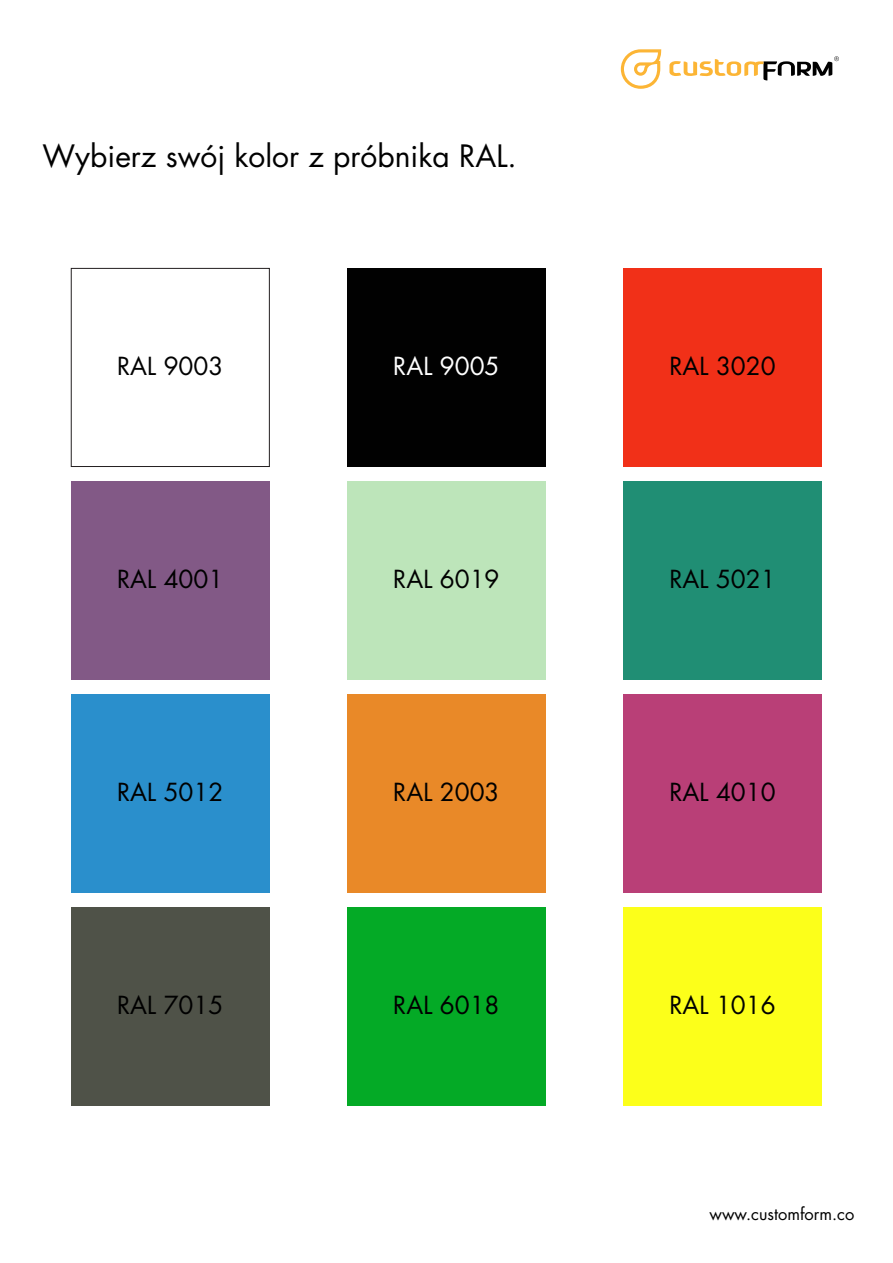
<style>
.page{position:relative;width:893px;height:1263px;background:#fff}
.page>*{position:absolute;margin:0;border:0;box-sizing:border-box;transform-origin:0 0}
.t1{font:30px "Futura LT";color:#000}
.t2{font:24.3px "Futura LT";color:#000}
.t3{font:24.3px "Futura LT";color:#fff}
.t4{font:16.5px "Futura LT";color:#000}
</style>
<div class="page">
<div style="left:71px;top:268px;width:199px;height:199px;background:#fff;border:1px solid #231f20"></div>
<div style="left:347px;top:268px;width:199px;height:198px;background:#010101"></div>
<div style="left:624px;top:268px;width:198px;height:198px;background:#f13018"></div>
<div style="left:71px;top:481px;width:198px;height:199px;background:#825986"></div>
<div style="left:347px;top:481px;width:199px;height:199px;background:#bde5ba"></div>
<div style="left:624px;top:481px;width:198px;height:199px;background:#208e74"></div>
<div style="left:71px;top:695px;width:198px;height:198px;background:#2a8fcc"></div>
<div style="left:347px;top:695px;width:199px;height:198px;background:#e98928"></div>
<div style="left:624px;top:695px;width:198px;height:198px;background:#b93f77"></div>
<div style="left:71px;top:908px;width:198px;height:198px;background:#4f5248"></div>
<div style="left:347px;top:908px;width:199px;height:198px;background:#04aa26"></div>
<div style="left:624px;top:908px;width:198px;height:198px;background:#fcff1a"></div>
<svg style="left:621px;top:49px;width:40px;height:40px"></svg>
<svg style="left:669px;top:56px;width:170px;height:24px"></svg>
<p class="t1" style="left:43px;top:137px;width:476px">Wybierz swój kolor z próbnika RAL.</p>
<p class="t2" style="left:117px;top:350px;width:108px">RAL 9003</p>
<p class="t3" style="left:393px;top:350px;width:108px">RAL 9005</p>
<p class="t2" style="left:669px;top:350px;width:108px">RAL 3020</p>
<p class="t2" style="left:117px;top:563px;width:108px">RAL 4001</p>
<p class="t2" style="left:393px;top:563px;width:108px">RAL 6019</p>
<p class="t2" style="left:669px;top:563px;width:108px">RAL 5021</p>
<p class="t2" style="left:117px;top:776px;width:108px">RAL 5012</p>
<p class="t2" style="left:393px;top:776px;width:108px">RAL 2003</p>
<p class="t2" style="left:669px;top:776px;width:108px">RAL 4010</p>
<p class="t2" style="left:117px;top:989px;width:108px">RAL 7015</p>
<p class="t2" style="left:393px;top:989px;width:108px">RAL 6018</p>
<p class="t2" style="left:669px;top:989px;width:108px">RAL 1016</p>
<p class="t4" style="left:709px;top:1204px;width:146px">www.customform.co</p>
</div>
